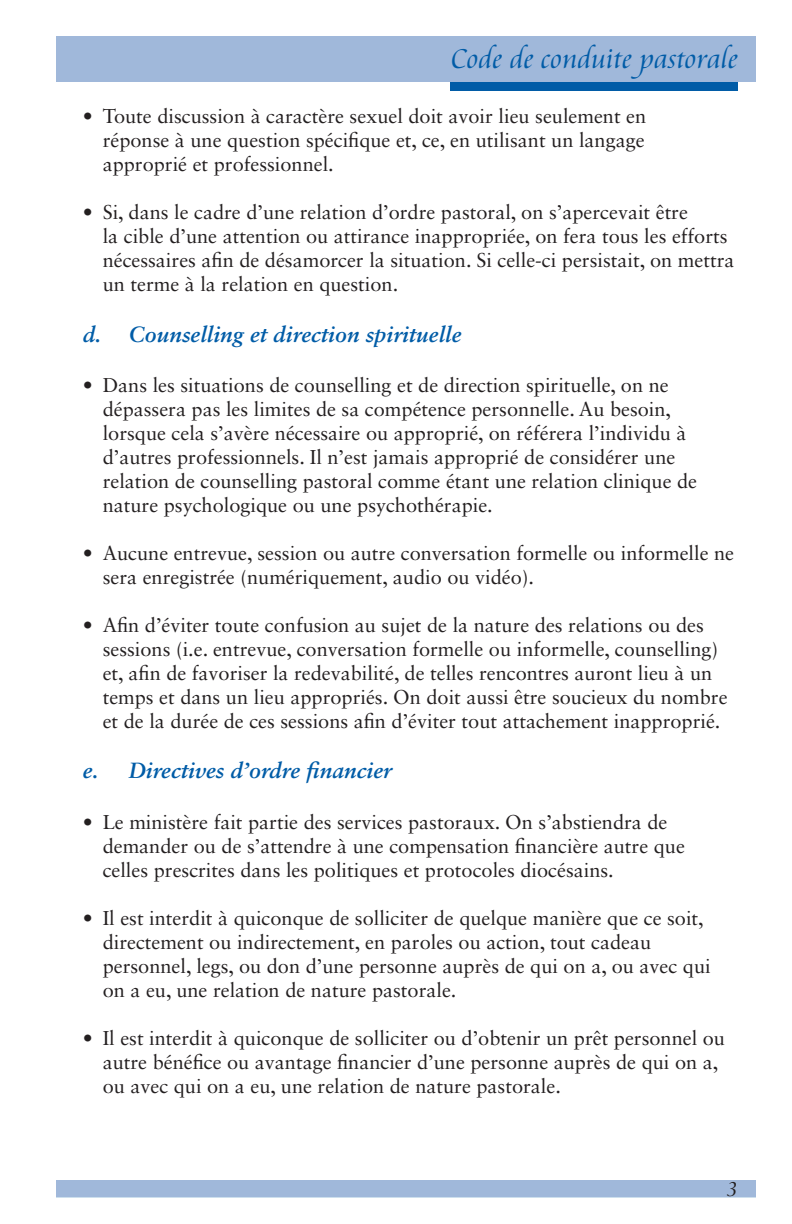
<style>
.page{position:relative;width:792px;height:1224px;background:#fff}
.page>*{position:absolute;margin:0;border:0;box-sizing:border-box;transform-origin:0 0}
.t1{font:300 30px "Cataneo BT";color:#015ca7}
.t2{font:italic 700 22px "Sabon LT Std";color:#015ca7}
.t3{font:20px/24px "Sabon LT Std";color:#231f20}
.t4{font:italic 20px "Sabon LT Std";color:#231f20}
</style>
<div class="page">
<div style="left:56px;top:1181px;width:700px;height:16px;background:#a0b8da"></div>
<div style="left:451px;top:74px;width:287px;height:17px;background:#015ca7"></div>
<div style="left:56px;top:36px;width:700px;height:45px;background:#a0b8da"></div>
<h1 class="t1" style="left:451px;top:40px;width:288px">Code de conduite pastorale</h1>
<p class="t3" style="left:103px;top:104px;width:545px;text-align:justify;text-indent:-20px">• Toute discussion à caractère sexuel doit avoir lieu seulement en réponse à une question spécifique et, ce, en utilisant un langage approprié et professionnel.</p>
<p class="t3" style="left:103px;top:200px;width:633px;text-indent:-20px">• Si, dans le cadre d’une relation d’ordre pastoral, on s’apercevait être<br>la cible d’une attention ou attirance inappropriée, on fera tous les efforts nécessaires afin de désamorcer la situation. Si celle-ci persistait, on mettra un terme à la relation en question.</p>
<p class="t2" style="left:83px;top:321px;width:380px">d. Counselling et direction spirituelle</p>
<p class="t3" style="left:103px;top:373px;width:596px;text-indent:-20px">• Dans les situations de counselling et de direction spirituelle, on ne dépassera pas les limites de sa compétence personnelle. Au besoin, lorsque cela s’avère nécessaire ou approprié, on référera l’individu à d’autres professionnels. Il n’est jamais approprié de considérer une relation de counselling pastoral comme étant une relation clinique de nature psychologique ou une psychothérapie.</p>
<p class="t3" style="left:103px;top:541px;width:633px;text-indent:-20px">• Aucune entrevue, session ou autre conversation formelle ou informelle ne sera enregistrée (numériquement, audio ou vidéo).</p>
<p class="t3" style="left:103px;top:613px;width:626px;text-indent:-20px">• Afin d’éviter toute confusion au sujet de la nature des relations ou des sessions (i.e. entrevue, conversation formelle ou informelle, counselling) et, afin de favoriser la redevabilité, de telles rencontres auront lieu à un temps et dans un lieu appropriés. On doit aussi être soucieux du nombre et de la durée de ces sessions afin d’éviter tout attachement inapproprié.</p>
<p class="t2" style="left:83px;top:757px;width:311px">e. Directives d’ordre financier</p>
<p class="t3" style="left:103px;top:810px;width:584px;text-indent:-20px">• Le ministère fait partie des services pastoraux. On s’abstiendra de demander ou de s’attendre à une compensation financière autre que celles prescrites dans les politiques et protocoles diocésains.</p>
<p class="t3" style="left:103px;top:906px;width:610px;text-indent:-20px">• Il est interdit à quiconque de solliciter de quelque manière que ce soit, directement ou indirectement, en paroles ou action, tout cadeau personnel, legs, ou don d’une personne auprès de qui on a, ou avec qui on a eu, une relation de nature pastorale.</p>
<p class="t3" style="left:103px;top:1026px;width:624px;text-indent:-20px">• Il est interdit à quiconque de solliciter ou d’obtenir un prêt personnel ou autre bénéfice ou avantage financier d’une personne auprès de qui on a, ou avec qui on a eu, une relation de nature pastorale.</p>
<p class="t4" style="left:727px;top:1177px;width:13px">3</p>
</div>
